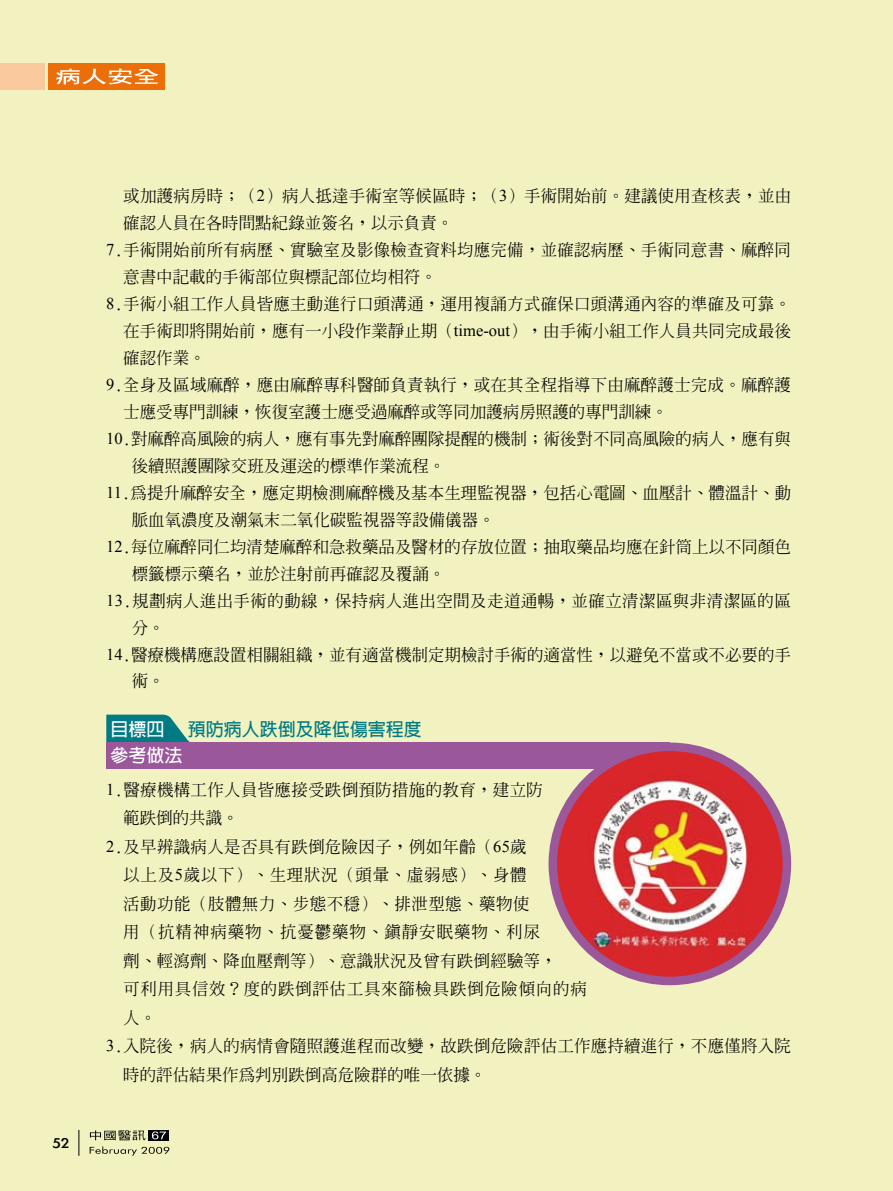
<style>
.page{position:relative;width:893px;height:1191px;background:#f2f2c0}
.page>*{position:absolute;margin:0;border:0;box-sizing:border-box;transform-origin:0 0}
.t1{font:700 18px "Lin Gothic";color:#007b84}
.t2{font:700 18px "Lin Gothic";color:#fff}
.t3{font:500 16.5px "Inn Ming";letter-spacing:.01em;color:#000}
.t4{font:500 16.5px "Inn Ming";letter-spacing:.04em;color:#000}
.t5{font:500 16.5px "Inn Ming";letter-spacing:.055em;color:#000}
.t6{font:16.2px "Li Gothic Med";color:#000;scale:1.11 1}
.s1{font-family:"Times New Roman";font-weight:400}
</style>
<div class="page">
<svg style="left:106px;top:714px;width:84px;height:28px;background:#268e8d"></svg>
<div style="left:106px;top:742px;width:564px;height:26px;background:#9a579a"></div>
<div style="left:149px;top:1130px;width:20px;height:10px;background:#000"></div>
<svg style="left:90px;top:1130px;width:56px;height:10px"></svg>
<svg style="left:152px;top:1131px;width:14px;height:8px"></svg>
<svg style="left:90px;top:1146px;width:79px;height:9px"></svg>
<svg style="left:79px;top:1130px;width:1px;height:25px"></svg>
<div style="left:49px;top:64px;width:116px;height:26px;background:#eb6e08"></div>
<div style="left:0;top:64px;width:44px;height:26px;background:#fac99e"></div>
<svg style="left:56px;top:69px;width:102px;height:15px"></svg>
<img style="left:554px;top:752px;width:230px;height:226px">
<div style="left:549px;top:742px;width:242px;height:243px;border:9px solid #9a579a;border-radius:50%"></div>
<p class="t6" style="left:53px;top:1134px;width:17px">52</p>
<p class="t3" style="left:123px;top:187px;width:669px">或加護病房時；（<span class="s1">2</span>）病人抵達手術室等候區時；（<span class="s1">3</span>）手術開始前。建議使用查核表，並由</p>
<p class="t3" style="left:123px;top:214px;width:331px">確認人員在各時間點紀錄並簽名，以示負責。</p>
<p class="t3" style="left:106px;top:241px;width:686px"><span class="s1">7</span>.手術開始前所有病歷、實驗室及影像檢查資料均應完備，並確認病歷、手術同意書、麻醉同</p>
<p class="t3" style="left:123px;top:268px;width:315px">意書中記載的手術部位與標記部位均相符。</p>
<p class="t3" style="left:106px;top:295px;width:686px"><span class="s1">8</span>.手術小組工作人員皆應主動進行口頭溝通，運用複誦方式確保口頭溝通內容的準確及可靠。</p>
<p class="t3" style="left:123px;top:322px;width:669px">在手術即將開始前，應有一小段作業靜止期（<span class="s1">time-out</span>），由手術小組工作人員共同完成最後</p>
<p class="t3" style="left:123px;top:349px;width:84px">確認作業。</p>
<p class="t3" style="left:106px;top:376px;width:686px"><span class="s1">9</span>.全身及區域麻醉，應由麻醉專科醫師負責執行，或在其全程指導下由麻醉護士完成。麻醉護</p>
<p class="t3" style="left:123px;top:403px;width:546px">士應受專門訓練，恢復室護士應受過麻醉或等同加護病房照護的專門訓練。</p>
<p class="t3" style="left:106px;top:430px;width:686px"><span class="s1">10</span>.對麻醉高風險的病人，應有事先對麻醉團隊提醒的機制；術後對不同高風險的病人，應有與</p>
<p class="t3" style="left:132px;top:457px;width:315px">後續照護團隊交班及運送的標準作業流程。</p>
<p class="t3" style="left:106px;top:484px;width:686px"><span class="s1">11</span>.為提升麻醉安全，應定期檢測麻醉機及基本生理監視器，包括心電圖、血壓計、體溫計、動</p>
<p class="t3" style="left:132px;top:511px;width:364px">脈血氧濃度及潮氣末二氧化碳監視器等設備儀器。</p>
<p class="t3" style="left:106px;top:538px;width:686px"><span class="s1">12</span>.每位麻醉同仁均清楚麻醉和急救藥品及醫材的存放位置；抽取藥品均應在針筒上以不同顏色</p>
<p class="t3" style="left:132px;top:565px;width:315px">標籤標示藥名，並於注射前再確認及覆誦。</p>
<p class="t3" style="left:106px;top:592px;width:686px"><span class="s1">13</span>.規劃病人進出手術的動線，保持病人進出空間及走道通暢，並確立清潔區與非清潔區的區</p>
<p class="t3" style="left:132px;top:619px;width:34px">分。</p>
<p class="t3" style="left:106px;top:646px;width:686px"><span class="s1">14</span>.醫療機構應設置相關組織，並有適當機制定期檢討手術的適當性，以避免不當或不必要的手</p>
<p class="t3" style="left:132px;top:672px;width:34px">術。</p>
<p class="t2" style="left:111px;top:720px;width:55px">目標四</p>
<p class="t1" style="left:188px;top:720px;width:235px">預防病人跌倒及降低傷害程度</p>
<p class="t2" style="left:111px;top:746px;width:73px">參考做法</p>
<p class="t3" style="left:106px;top:781px;width:438px"><span class="s1">1</span>.醫療機構工作人員皆應接受跌倒預防措施的教育，建立防</p>
<p class="t3" style="left:123px;top:809px;width:117px">範跌倒的共識。</p>
<p class="t3" style="left:106px;top:838px;width:422px"><span class="s1">2</span>.及早辨識病人是否具有跌倒危險因子，例如年齡（<span class="s1">65</span>歲</p>
<p class="t4" style="left:123px;top:866px;width:405px">以上及<span class="s1">5</span>歲以下）、生理狀況（頭暈、虛弱感）、身體</p>
<p class="t3" style="left:123px;top:895px;width:408px">活動功能（肢體無力、步態不穩）、排泄型態、藥物使</p>
<p class="t5" style="left:123px;top:923px;width:418px">用（抗精神病藥物、抗憂鬱藥物、鎮靜安眠藥物、利尿</p>
<p class="t3" style="left:123px;top:952px;width:435px">劑、輕瀉劑、降血壓劑等）、意識狀況及曾有跌倒經驗等，</p>
<p class="t4" style="left:123px;top:980px;width:465px">可利用具信效？度的跌倒評估工具來篩檢具跌倒危險傾向的病</p>
<p class="t3" style="left:123px;top:1009px;width:35px">人。</p>
<p class="t3" style="left:106px;top:1037px;width:686px"><span class="s1">3</span>.入院後，病人的病情會隨照護進程而改變，故跌倒危險評估工作應持續進行，不應僅將入院</p>
<p class="t3" style="left:123px;top:1066px;width:364px">時的評估結果作為判別跌倒高危險群的唯一依據。</p>
</div>
